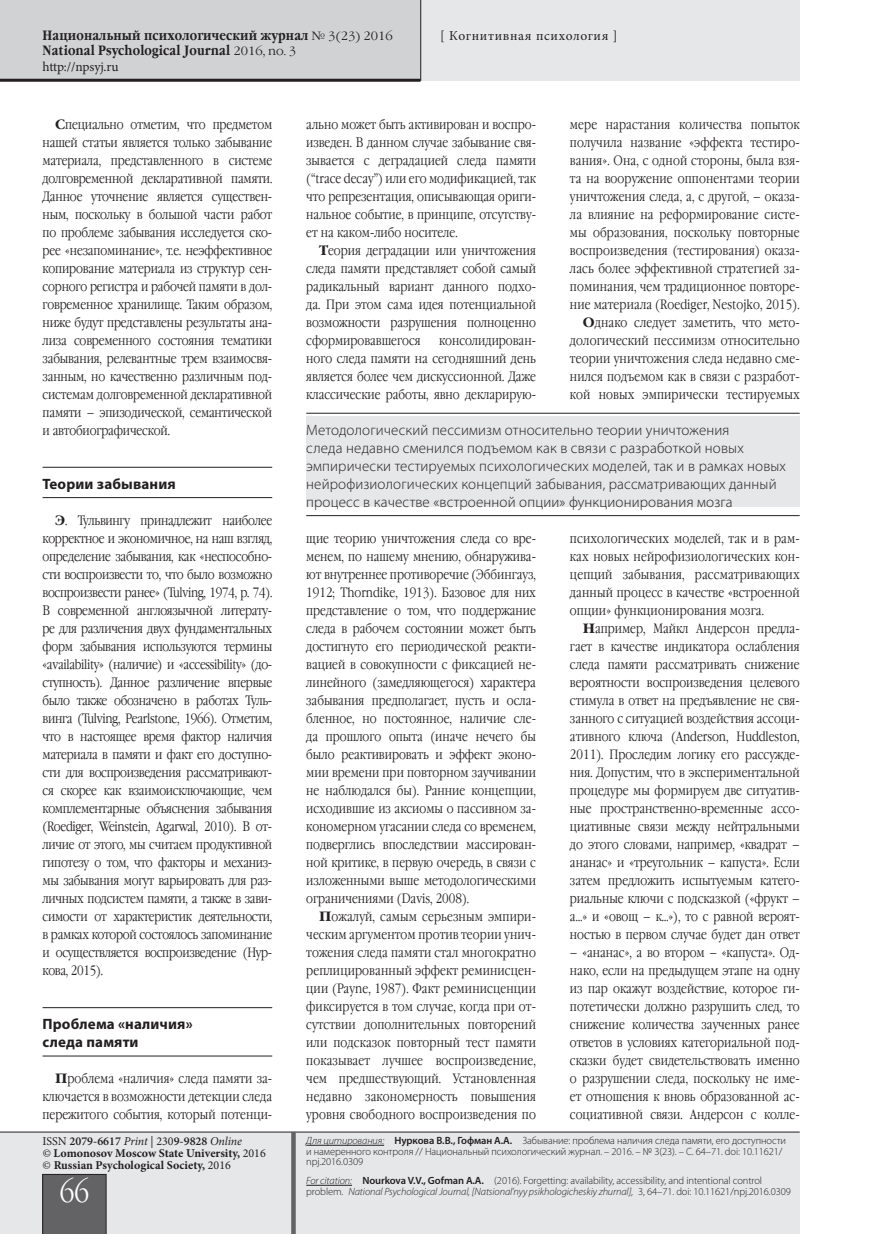
<style>
.page{position:relative;width:872px;height:1234px;background:#fff}
.page>*{position:absolute;margin:0;border:0;box-sizing:border-box;transform-origin:0 0}
.t1{font:30px "Garamond Narrow C";color:#fff}
.Insert___MEDIUM{font:300 15px/18px "Myriad Pro";letter-spacing:.01em;color:#231f20}
.SubHeader___1st_leve{font:700 15px/18px "Myriad Pro";letter-spacing:.01em;color:#231f20}
.Main_text{font:13.5px/18px "Garamond Narrow C";color:#231f20;text-align:justify}
.t2{font:700 13.5px/15px "Garamond Narrow C";letter-spacing:.01em;color:#231f20}
.t3{font:13.5px "Minion Pro";letter-spacing:.045em;color:#231f20}
.t4{font:13.5px "Minion Pro";letter-spacing:-.015em;color:#231f20}
.t5{font:700 12px/12px "Minion Pro";color:#231f20}
.t6{font:300 10.5px/10.5px "Myriad Pro";letter-spacing:-.01em;color:#231f20}
.s1{font-family:"Garamond C";font-weight:400;font-size:12px}
.s2{font-family:"Garamond C";font-weight:700}
.s3{font-weight:400}
.s4{font-weight:600}
.s5{font-weight:400;font-style:italic}
.s6{font-style:italic}
</style>
<div class="page">
<div style="left:0;top:0;width:799px;height:81px;background:#e6e7e9"></div>
<div style="left:0;top:0;width:421px;height:79px;background:#d1d2d4"></div>
<div style="left:0;top:1132px;width:799px;height:101px;background:#e6e7e9"></div>
<hr style="left:0;top:1131px;width:799px;height:1px;background:#231f20">
<div style="left:43px;top:1173px;width:63px;height:60px;background:#636366"></div>
<hr style="left:0;top:79px;width:420px;height:3px;background:#231f20">
<div style="left:291px;top:1131px;width:5px;height:102px;background:#636366"></div>
<hr style="left:420px;top:0;width:1px;height:81px;background:#231f20">
<hr style="left:306px;top:1144px;width:78px;height:1px;background:#231f20">
<hr style="left:306px;top:1184px;width:46px;height:1px;background:#231f20">
<hr style="left:43px;top:467px;width:229px;height:1px;background:#231f20">
<hr style="left:43px;top:497px;width:229px;height:1px;background:#231f20">
<hr style="left:43px;top:1007px;width:229px;height:1px;background:#231f20">
<hr style="left:43px;top:1055px;width:229px;height:1px;background:#231f20">
<div style="left:306px;top:417px;width:493px;height:90px;background:#e6e7e9"></div>
<hr style="left:306px;top:413px;width:493px;height:1px;background:#231f20">
<hr style="left:306px;top:515px;width:493px;height:1px;background:#231f20">
<p class="t2" style="left:43px;top:28px;width:352px">Национальный психологический журнал <span class="s1">№ 3(23) 2016<br></span>National Psychological Journal <span class="s1">2016, no. 3</span></p>
<p class="t4" style="left:43px;top:57px;width:78px">http://npsyj.ru</p>
<p class="t3" style="left:440px;top:26px;width:179px">[ Когнитивная психология ]</p>
<p class="Main_text" style="left:43px;top:115px;width:231px;text-indent:13px"><span class="s2">С</span>пециально отметим, что предметом нашей статьи является только забывание материала, представленного в системе долговременной декларативной памяти.<br>Данное уточнение является существен&shy;ным, поскольку в большой части работ по проблеме забывания исследуется ско&shy;рее «незапоминание», т.е. неэффективное копирование материала из структур сен&shy;сорного регистра и рабочей памяти в дол&shy;говременное хранилище. Таким образом, ниже будут представлены результаты ана&shy;лиза современного состояния тематики забывания, релевантные трем взаимосвя&shy;занным, но качественно различным под&shy;системам долговременной декларативной памяти – эпизодической, семантической и автобиографической.</p>
<p class="SubHeader___1st_leve" style="left:43px;top:474px;width:135px">Теории забывания</p>
<p class="Main_text" style="left:43px;top:511px;width:231px;text-indent:13px"><span class="s2">Э</span>. Тульвингу принадлежит наиболее корректное и экономичное, на наш взгляд, определение забывания, как «неспособно&shy;сти воспроизвести то, что было возможно воспроизвести ранее» (Tulving, 1974, p. 74).<br>В современной англоязычной литерату&shy;ре для различения двух фундаментальных форм забывания используются термины «availability» (наличие) и «accessibility» (до&shy;ступность). Данное различение впервые было также обозначено в работах Туль&shy;винга (Tulving, Pearlstone, 1966). Отметим, что в настоящее время фактор наличия материала в памяти и факт его доступно&shy;сти для воспроизведения рассматривают&shy;ся скорее как взаимоисключающие, чем комплементарные объяснения забывания (Roediger, Weinstein, Agarwal, 2010). В от&shy;личие от этого, мы считаем продуктивной гипотезу о том, что факторы и механиз&shy;мы забывания могут варьировать для раз&shy;личных подсистем памяти, а также в зави&shy;симости от характеристик деятельности, в рамках которой состоялось запоминание и осуществляется воспроизведение (Нур&shy;кова, 2015).</p>
<p class="SubHeader___1st_leve" style="left:43px;top:1014px;width:152px">Проблема «наличия» следа памяти</p>
<p class="Main_text" style="left:43px;top:1069px;width:231px;text-indent:13px"><span class="s2">П</span>роблема «наличия» следа памяти за&shy;ключается в возможности детекции следа пережитого события, который потенци-</p>
<p class="t5" style="left:43px;top:1134px;width:225px"><span class="s3">ISSN</span> <span class="s4">2079-6617</span> <span class="s5">Print</span> <span class="s3">| 230</span><span class="s4">9-9828</span> <span class="s5">Online<br>©</span> Lomonosov Moscow State University, <span class="s3">2016 ©</span> Russian Psychological Society, <span class="s3">2016</span></p>
<h1 class="t1" style="left:60px;top:1175px;width:31px">66</h1>
<p class="Main_text" style="left:306px;top:115px;width:231px">ально может быть активирован и воспро&shy;изведен. В данном случае забывание свя&shy;зывается с деградацией следа памяти (“trace decay”) или его модификацией, так что репрезентация, описывающая ориги&shy;нальное событие, в принципе, отсутству&shy;ет на каком-либо носителе.</p>
<p class="Main_text" style="left:306px;top:241px;width:231px;text-indent:13px"><span class="s2">Т</span>еория деградации или уничтожения следа памяти представляет собой самый радикальный вариант данного подхо&shy;да. При этом сама идея потенциальной возможности разрушения полноценно сформировавшегося</p>
<p class="Main_text" style="left:306px;top:331px;width:231px;text-indent:133px">консолидирован&shy;ного следа памяти на сегодняшний день является более чем дискуссионной. Даже классические работы, явно декларирую-</p>
<p class="Main_text" style="left:570px;top:115px;width:231px">мере нарастания количества попыток получила название «эффекта тестиро&shy;вания». Она, с одной стороны, была взя&shy;та на вооружение оппонентами теории уничтожения следа, а, с другой, – оказа&shy;ла влияние на реформирование систе&shy;мы образования, поскольку повторные воспроизведения (тестирования) оказа&shy;лась более эффективной стратегией за&shy;поминания, чем традиционное повторе&shy;ние материала (Roediger, Nestojko, 2015).</p>
<p class="Main_text" style="left:570px;top:313px;width:231px;text-indent:13px"><span class="s2">О</span>днако следует заметить, что мето&shy;дологический пессимизм относительно теории уничтожения следа недавно сме&shy;нился подъемом как в связи с разработ&shy;кой новых эмпирически тестируемых</p>
<p class="Insert___MEDIUM" style="left:306px;top:420px;width:481px">Методологический пессимизм относительно теории уничтожения<br>следа недавно сменился подъемом как в связи с разработкой новых эмпирически тестируемых психологических моделей, так и в рамках новых нейрофизиологических концепций забывания, рассматривающих данный процесс в качестве «встроенной опции» функционирования мозга</p>
<p class="Main_text" style="left:306px;top:529px;width:231px">щие теорию уничтожения следа со вре&shy;менем, по нашему мнению, обнаружива&shy;ют внутреннее противоречие (Эббингауз, 1912; Thorndike, 1913). Базовое для них представление о том, что поддержание следа в рабочем состоянии может быть достигнуто его периодической реакти&shy;вацией в совокупности с фиксацией не&shy;линейного (замедляющегося) характера забывания предполагает, пусть и осла&shy;бленное, но постоянное, наличие сле&shy;да прошлого опыта (иначе нечего бы было реактивировать и эффект эконо&shy;мии времени при повторном заучивании не наблюдался бы). Ранние концепции, исходившие из аксиомы о пассивном за&shy;кономерном угасании следа со временем, подверглись впоследствии массирован&shy;ной критике, в первую очередь, в связи с изложенными выше методологическими ограничениями (Davis, 2008).</p>
<p class="Main_text" style="left:306px;top:907px;width:231px;text-indent:13px"><span class="s2">П</span>ожалуй, самым серьезным эмпири&shy;ческим аргументом против теории унич&shy;тожения следа памяти стал многократно реплицированный эффект реминисцен&shy;ции (Payne, 1987). Факт реминисценции фиксируется в том случае, когда при от&shy;сутствии дополнительных повторений или подсказок повторный тест памяти показывает лучшее воспроизведение, чем предшествующий. Установленная недавно закономерность повышения уровня свободного воспроизведения по</p>
<p class="Main_text" style="left:570px;top:529px;width:231px">психологических моделей, так и в рам&shy;ках новых нейрофизиологических кон&shy;цепций забывания, рассматривающих данный процесс в качестве «встроенной опции» функционирования мозга.</p>
<p class="Main_text" style="left:570px;top:619px;width:231px;text-indent:13px"><span class="s2">Н</span>апример, Майкл Андерсон предла&shy;гает в качестве индикатора ослабления следа памяти рассматривать снижение вероятности воспроизведения целевого стимула в ответ на предъявление не свя&shy;занного с ситуацией воздействия ассоци&shy;ативного ключа (Anderson, Huddleston, 2011). Проследим логику его рассужде&shy;ния. Допустим, что в экспериментальной процедуре мы формируем две ситуатив&shy;ные пространственно-временные ассо&shy;циативные связи между нейтральными до этого словами, например, «квадрат – ананас» и «треугольник – капуста». Если затем предложить испытуемым катего&shy;риальные ключи с подсказкой («фрукт – а…» и «овощ – к…»), то с равной вероят&shy;ностью в первом случае будет дан ответ</p>
<p class="Main_text" style="left:570px;top:943px;width:231px">– «ананас», а во втором – «капуста». Од&shy;нако, если на предыдущем этапе на одну из пар окажут воздействие, которое ги&shy;потетически должно разрушить след, то снижение количества заученных ранее ответов в условиях категориальной под&shy;сказки будет свидетельствовать именно о разрушении следа, поскольку не име&shy;ет отношения к вновь образованной ас&shy;социативной связи. Андерсон с колле-</p>
<p class="t6" style="left:306px;top:1134px;width:481px"><span class="s6">Для цитирования:</span> <span class="s4">Нуркова В.В., Гофман А.А.</span> Забывание: проблема наличия следа памяти, его доступности и намеренного контроля // Национальный психологический журнал. – 2016. – № 3(23). – С. 64–71. doi: 10.11621/ npj.2016.0309</p>
<p class="t6" style="left:306px;top:1174px;width:486px"><span class="s6">For citation:</span> <span class="s4">Nourkova V.V., Gofman A.A.</span> (2016). Forgetting: availability, accessibility, and intentional control problem. <span class="s6">National Psychological Journal, [Natsional’nyy psikhologicheskiy zhurnal],</span> 3, 64–71. doi: 10.11621/npj.2016.0309</p>
</div>
